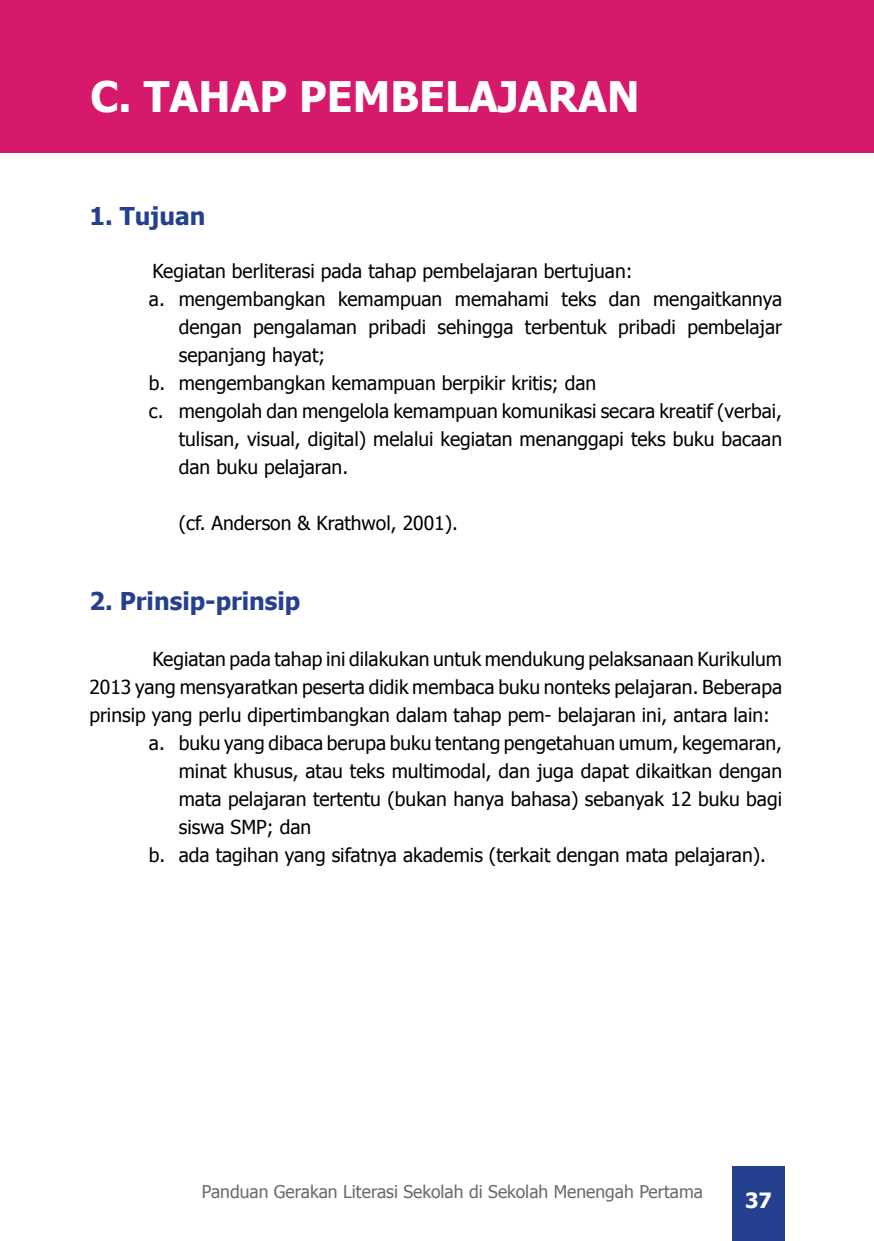
<style>
.page{position:relative;width:874px;height:1241px;background:#fff}
.page>*{position:absolute;margin:0;border:0;box-sizing:border-box;transform-origin:0 0}
.t1{font:700 42px "Tahoma";color:#fff}
.t2{font:700 24.5px "Tahoma";color:#25408f}
.t3{font:700 21px "Tahoma";color:#fff}
.t4{font:19.25px "Tahoma";color:#000}
.t5{font:17.5px "Tahoma";color:#696a6d}
</style>
<div class="page">
<div style="left:731px;top:1166px;width:53px;height:74px;background:#25408f"></div>
<div style="left:0;top:0;width:873px;height:153px;background:#d6196b"></div>
<h1 class="t1" style="left:90px;top:67px;width:550px">C. TAHAP PEMBELAJARAN</h1>
<p class="t2" style="left:89px;top:199px;width:118px">1. Tujuan</p>
<p class="t4" style="left:152px;top:258px;width:481px">Kegiatan berliterasi pada tahap pembelajaran bertujuan:</p>
<p class="t4" style="left:149px;top:286px;width:634px">a. mengembangkan kemampuan memahami teks dan mengaitkannya</p>
<p class="t4" style="left:179px;top:314px;width:604px">dengan pengalaman pribadi sehingga terbentuk pribadi pembelajar</p>
<p class="t4" style="left:179px;top:342px;width:148px">sepanjang hayat;</p>
<p class="t4" style="left:149px;top:370px;width:448px">b. mengembangkan kemampuan berpikir kritis; dan</p>
<p class="t4" style="left:149px;top:398px;width:634px">c. mengolah dan mengelola kemampuan komunikasi secara kreatif (verbai,</p>
<p class="t4" style="left:179px;top:426px;width:604px">tulisan, visual, digital) melalui kegiatan menanggapi teks buku bacaan</p>
<p class="t4" style="left:179px;top:454px;width:171px">dan buku pelajaran.</p>
<p class="t4" style="left:179px;top:510px;width:280px">(cf. Anderson &amp; Krathwol, 2001).</p>
<p class="t2" style="left:89px;top:584px;width:212px">2. Prinsip-prinsip</p>
<p class="t4" style="left:152px;top:646px;width:631px">Kegiatan pada tahap ini dilakukan untuk mendukung pelaksanaan Kurikulum</p>
<p class="t4" style="left:89px;top:674px;width:694px">2013 yang mensyaratkan peserta didik membaca buku nonteks pelajaran. Beberapa</p>
<p class="t4" style="left:89px;top:702px;width:681px">prinsip yang perlu dipertimbangkan dalam tahap pem- belajaran ini, antara lain:</p>
<p class="t4" style="left:149px;top:730px;width:634px">a. buku yang dibaca berupa buku tentang pengetahuan umum, kegemaran,</p>
<p class="t4" style="left:179px;top:758px;width:604px">minat khusus, atau teks multimodal, dan juga dapat dikaitkan dengan</p>
<p class="t4" style="left:179px;top:786px;width:604px">mata pelajaran tertentu (bukan hanya bahasa) sebanyak 12 buku bagi</p>
<p class="t4" style="left:179px;top:814px;width:134px">siswa SMP; dan</p>
<p class="t4" style="left:149px;top:842px;width:618px">b. ada tagihan yang sifatnya akademis (terkait dengan mata pelajaran).</p>
<p class="t5" style="left:202px;top:1179px;width:502px">Panduan Gerakan Literasi Sekolah di Sekolah Menengah Pertama</p>
<p class="t3" style="left:744px;top:1185px;width:28px">37</p>
</div>
